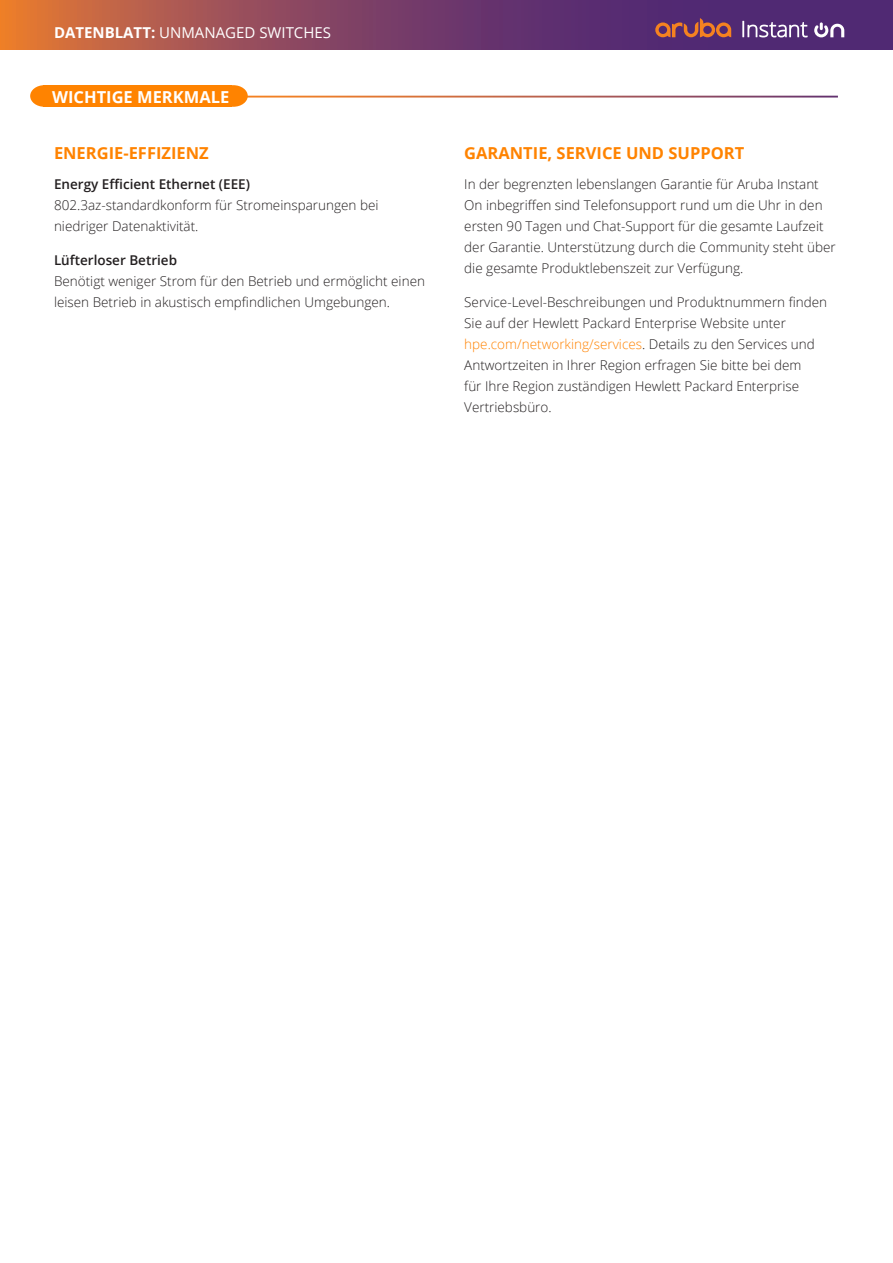
<style>
.page{position:relative;width:893px;height:1263px;background:#fff}
.page>*{position:absolute;margin:0;border:0;box-sizing:border-box;transform-origin:0 0}
.Body_Head_11_14_Orange{font:700 16.5px "Open Sans";color:#ff8300}
.Body__Head_11_14_Bold_Orange{font:700 16.5px "Open Sans";color:#fff}
.t1{font:15px "Open Sans";color:#fff}
.Body_Copy_Text_9_14{font:300 13.5px/21px "Open Sans";color:#231f20}
.Body_Copy_Subhead_9_14_black{font:600 13.5px "Open Sans";color:#231f20}
.s1{font-weight:700}
.s2{color:#ff8300}
</style>
<div class="page">
<svg style="left:0;top:0;width:893px;height:49px;background:#804261"></svg>
<svg style="left:655px;top:18px;width:76px;height:19px"></svg>
<svg style="left:814px;top:22px;width:30px;height:15px"></svg>
<svg style="left:742px;top:21px;width:66px;height:16px"></svg>
<div style="left:219px;top:85px;width:29px;height:22px;background:#ff8300;border-radius:50%"></div>
<div style="left:30px;top:85px;width:28px;height:22px;background:#ff8300;border-radius:50%"></div>
<div style="left:43px;top:85px;width:189px;height:22px;background:#ff8300"></div>
<p class="t1" style="left:54px;top:23px;width:279px"><span class="s1">DATENBLATT:</span> UNMANAGED SWITCHES</p>
<p class="Body__Head_11_14_Bold_Orange" style="left:52px;top:85px;width:179px">WICHTIGE MERKMALE</p>
<p class="Body_Head_11_14_Orange" style="left:54px;top:141px;width:156px">ENERGIE-EFFIZIENZ</p>
<p class="Body_Copy_Subhead_9_14_black" style="left:54px;top:174px;width:197px">Energy Efficient Ethernet (EEE)</p>
<p class="Body_Copy_Text_9_14" style="left:54px;top:194px;width:326px">802.3az-standardkonform für Stromeinsparungen bei niedriger Datenaktivität.</p>
<p class="Body_Copy_Subhead_9_14_black" style="left:54px;top:251px;width:125px">Lüfterloser Betrieb</p>
<p class="Body_Copy_Text_9_14" style="left:54px;top:271px;width:373px">Benötigt weniger Strom für den Betrieb und ermöglicht einen leisen Betrieb in akustisch empfindlichen Umgebungen.</p>
<p class="Body_Head_11_14_Orange" style="left:464px;top:141px;width:282px">GARANTIE, SERVICE UND SUPPORT</p>
<p class="Body_Copy_Text_9_14" style="left:464px;top:173px;width:373px">In der begrenzten lebenslangen Garantie für Aruba Instant On inbegriffen sind Telefonsupport rund um die Uhr in den ersten 90 Tagen und Chat-Support für die gesamte Laufzeit der Garantie. Unterstützung durch die Community steht über die gesamte Produktlebenszeit zur Verfügung.</p>
<p class="Body_Copy_Text_9_14" style="left:464px;top:292px;width:364px">Service-Level-Beschreibungen und Produktnummern finden Sie auf der Hewlett Packard Enterprise Website unter <span class="s2">hpe.com/networking/services</span>. Details zu den Services und Antwortzeiten in Ihrer Region erfragen Sie bitte bei dem<br>für Ihre Region zuständigen Hewlett Packard Enterprise Vertriebsbüro.</p>
</div>
